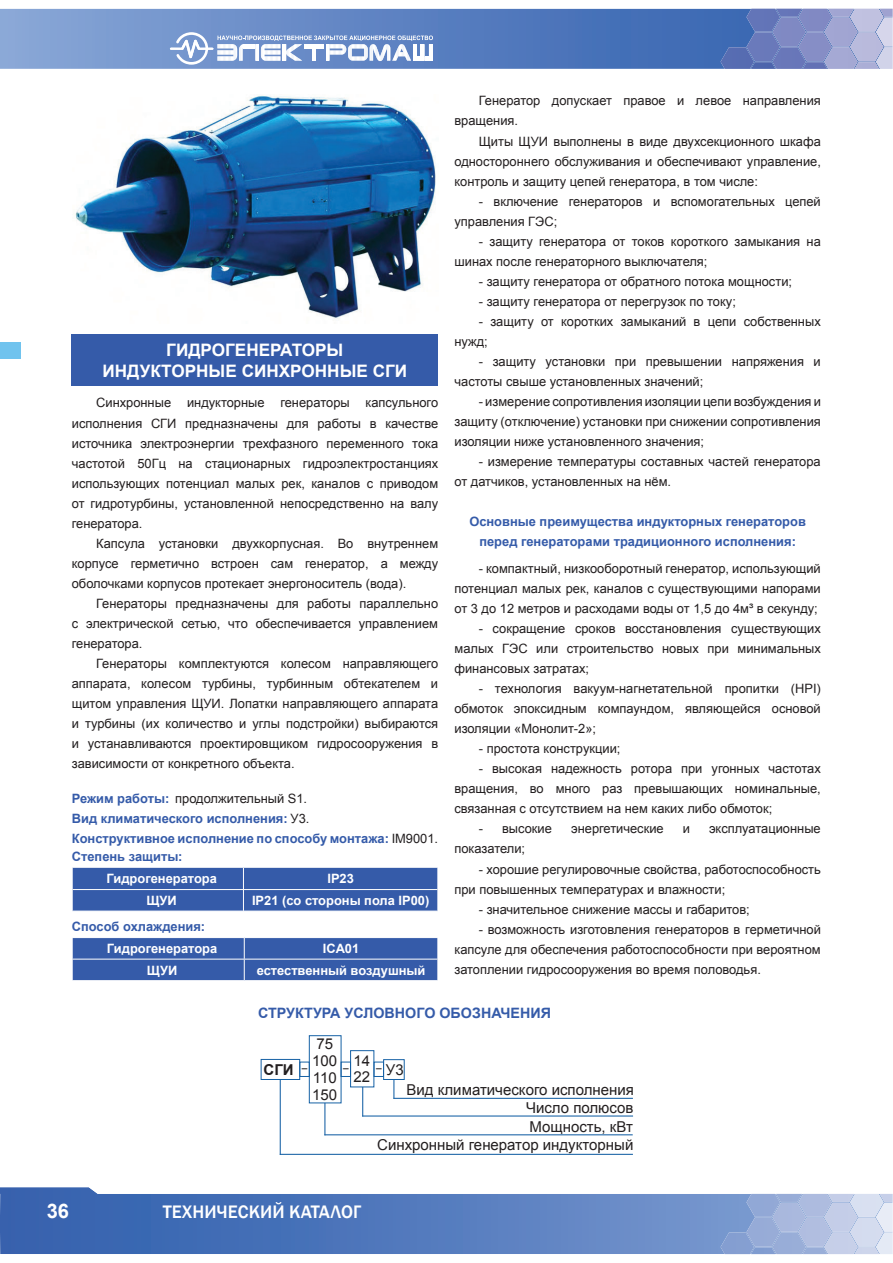
<style>
.page{position:relative;width:893px;height:1263px;background:#fff}
.page>*{position:absolute;margin:0;border:0;box-sizing:border-box;transform-origin:0 0}
.t1{font:700 20.1px "Arial";color:#fff}
.t2{font:500 18.6px "Franklin Gothic";color:#fff}
.t3{font:700 17.1px/21.5px "Arial";color:#fff;text-align:center}
.t4{font:15px/16.8px "Arial";color:#231f20}
.t5{font:700 15px "Arial";color:#231f20}
.t6{font:700 14.25px "Arial";color:#355ba9}
.t7{font:12.9px/20.1px "Arial";color:#231f20;text-align:justify}
.t8{font:700 12.9px/20.1px "Arial";color:#355ba9}
.t9{font:700 12.9px "Arial";color:#fff}
.t10{font:12.45px "Arial";color:#231f20;scale:1.65 1}
.s1{font-weight:400;color:#231f20}
</style>
<div class="page">
<div style="left:261px;top:1059px;width:39px;height:21px;border:1px solid #1661a5"></div>
<hr style="left:280px;top:1079px;width:1px;height:76px;background:#1661a5">
<hr style="left:362px;top:1087px;width:1px;height:30px;background:#1661a5">
<hr style="left:393px;top:1098px;width:240px;height:1px;background:#1661a5">
<div style="left:299px;top:1062px;width:11px;height:15px;border:1px solid #1661a5"></div>
<div style="left:383px;top:1059px;width:22px;height:21px;border:1px solid #1661a5"></div>
<svg style="left:393px;top:1079px;width:1px;height:20px"></svg>
<hr style="left:324px;top:1103px;width:1px;height:32px;background:#1661a5">
<hr style="left:362px;top:1116px;width:271px;height:1px;background:#1661a5">
<hr style="left:324px;top:1134px;width:309px;height:1px;background:#1661a5">
<hr style="left:280px;top:1154px;width:353px;height:1px;background:#1661a5">
<div style="left:309px;top:1035px;width:32px;height:68px;border:1px solid #1661a5"></div>
<div style="left:350px;top:1050px;width:24px;height:37px;border:1px solid #1661a5"></div>
<div style="left:341px;top:1062px;width:10px;height:15px;border:1px solid #1661a5"></div>
<div style="left:374px;top:1062px;width:10px;height:15px;border:1px solid #1661a5"></div>
<div style="left:72px;top:334px;width:366px;height:52px;background:#355ba9"></div>
<svg style="left:72px;top:867px;width:366px;height:44px;background:#4063ad"></svg>
<div style="left:72px;top:938px;width:366px;height:42px;background:#355ba9"></div>
<hr style="left:72px;top:959px;width:172px;height:1px;background:#fff">
<hr style="left:244px;top:959px;width:193px;height:1px;background:#fff">
<img style="left:75px;top:95px;width:361px;height:225px">
<svg style="left:0;top:9px;width:720px;height:60px;background:#6185c3"></svg>
<svg style="left:170px;top:32px;width:263px;height:33px"></svg>
<svg style="left:0;top:1187px;width:802px;height:67px;background:#6185c2"></svg>
<svg style="left:720px;top:1194px;width:173px;height:60px;background:#acbcdf"></svg>
<svg style="left:720px;top:9px;width:173px;height:60px;background:#8391c7"></svg>
<div style="left:0;top:342px;width:21px;height:17px;background:#70c3ee"></div>
<h3 class="t3" style="left:103px;top:339px;width:306px">ГИДРОГЕНЕРАТОРЫ<br>ИНДУКТОРНЫЕ СИНХРОННЫЕ СГИ</h3>
<p class="t7" style="left:72px;top:393px;width:368px;text-indent:24px">Синхронные индукторные генераторы капсульного исполнения СГИ предназначены для работы в качестве источника электроэнергии трехфазного переменного тока частотой 50Гц на стационарных гидроэлектростанциях использующих потенциал малых рек, каналов с приводом от гидротурбины, установленной непосредственно на валу генератора.</p>
<p class="t7" style="left:72px;top:533px;width:368px;text-indent:24px">Капсула установки двухкорпусная. Во внутреннем корпусе герметично встроен сам генератор, а между оболочками корпусов протекает энергоноситель (вода).</p>
<p class="t7" style="left:72px;top:593px;width:368px;text-indent:24px">Генераторы предназначены для работы параллельно с электрической сетью, что обеспечивается управлением генератора.</p>
<p class="t7" style="left:72px;top:654px;width:368px;text-indent:24px">Генераторы комплектуются колесом направляющего аппарата, колесом турбины, турбинным обтекателем и щитом управления ЩУИ. Лопатки направляющего аппарата и турбины (их количество и углы подстройки) выбираются и устанавливаются проектировщиком гидросооружения в зависимости от конкретного объекта.</p>
<p class="t8" style="left:72px;top:788px;width:368px">Режим работы: <span class="s1">продолжительный S1.<br></span>Вид климатического исполнения: <span class="s1">У3.<br></span>Конструктивное исполнение по способу монтажа: <span class="s1">IМ9001.</span></p>
<p class="t8" style="left:72px;top:847px;width:112px">Степень защиты:</p>
<p class="t9" style="left:106px;top:871px;width:112px">Гидрогенератора</p>
<p class="t9" style="left:327px;top:871px;width:28px">IP23</p>
<p class="t9" style="left:146px;top:893px;width:32px">ЩУИ</p>
<p class="t9" style="left:252px;top:893px;width:179px">IP21 (со стороны пола IP00)</p>
<p class="t8" style="left:72px;top:917px;width:135px">Способ охлаждения:</p>
<p class="t9" style="left:107px;top:941px;width:112px">Гидрогенератора</p>
<p class="t9" style="left:323px;top:941px;width:38px">ICA01</p>
<p class="t9" style="left:147px;top:963px;width:32px">ЩУИ</p>
<p class="t9" style="left:257px;top:963px;width:170px">естественный воздушный</p>
<p class="t7" style="left:454px;top:91px;width:368px;text-indent:24px">Генератор допускает правое и левое направления вращения.</p>
<p class="t7" style="left:454px;top:131px;width:368px;text-indent:24px">Щиты ЩУИ выполнены в виде двухсекционного шкафа одностороннего обслуживания и обеспечивают управление, контроль и защиту цепей генератора, в том числе:</p>
<p class="t7" style="left:454px;top:191px;width:368px;text-indent:24px">- включение генераторов и вспомогательных цепей управления ГЭС;</p>
<p class="t7" style="left:454px;top:231px;width:368px;text-indent:24px">- защиту генератора от токов короткого замыкания на шинах после генераторного выключателя;</p>
<p class="t7" style="left:479px;top:271px;width:315px">- защиту генератора от обратного потока мощности;</p>
<p class="t7" style="left:479px;top:291px;width:259px">- защиту генератора от перегрузок по току;</p>
<p class="t7" style="left:454px;top:311px;width:368px;text-indent:24px">- защиту от коротких замыканий в цепи собственных нужд;</p>
<p class="t7" style="left:454px;top:351px;width:368px;text-indent:24px">- защиту установки при превышении напряжения и частоты свыше установленных значений;</p>
<p class="t7" style="left:454px;top:392px;width:368px;text-indent:24px">- измерение сопротивления изоляции цепи возбуждения и защиту (отключение) установки при снижении сопротивления изоляции ниже установленного значения;</p>
<p class="t7" style="left:454px;top:452px;width:368px;text-indent:24px">- измерение температуры составных частей генератора от датчиков, установленных на нём.</p>
<p class="t8" style="left:469px;top:511px;width:338px;text-align:center">Основные преимущества индукторных генераторов перед генераторами традиционного исполнения:</p>
<p class="t7" style="left:454px;top:558px;width:368px;text-indent:24px">- компактный, низкооборотный генератор, использующий потенциал малых рек, каналов с существующими напорами от 3 до 12 метров и расходами воды от 1,5 до 4м³ в секунду;</p>
<p class="t7" style="left:454px;top:618px;width:368px;text-indent:24px">- сокращение сроков восстановления существующих малых ГЭС или строительство новых при минимальных финансовых затратах;</p>
<p class="t7" style="left:454px;top:679px;width:368px;text-indent:24px">- технология вакуум-нагнетательной пропитки (HPI) обмоток эпоксидным компаундом, являющейся основой изоляции «Монолит-2»;</p>
<p class="t7" style="left:479px;top:739px;width:143px">- простота конструкции;</p>
<p class="t7" style="left:454px;top:759px;width:368px;text-indent:24px">- высокая надежность ротора при угонных частотах вращения, во много раз превышающих номинальные, связанная с отсутствием на нем каких либо обмоток;</p>
<p class="t7" style="left:479px;top:819px;width:75px">- высокие</p>
<p class="t7" style="left:571px;top:819px;width:94px">энергетические</p>
<p class="t7" style="left:683px;top:819px;width:9px">и</p>
<p class="t7" style="left:709px;top:819px;width:113px">эксплуатационные</p>
<p class="t7" style="left:454px;top:839px;width:72px">показатели;</p>
<p class="t7" style="left:454px;top:859px;width:368px;text-indent:24px">- хорошие регулировочные свойства, работоспособность при повышенных температурах и влажности;</p>
<p class="t7" style="left:479px;top:899px;width:273px">- значительное снижение массы и габаритов;</p>
<p class="t7" style="left:454px;top:919px;width:368px;text-indent:24px">- возможность изготовления генераторов в герметичной капсуле для обеспечения работоспособности при вероятном затоплении гидросооружения во время половодья.</p>
<p class="t6" style="left:258px;top:1005px;width:294px">СТРУКТУРА УСЛОВНОГО ОБОЗНАЧЕНИЯ</p>
<p class="t5" style="left:264px;top:1062px;width:32px">СГИ</p>
<p class="t4" style="left:312px;top:1036px;width:27px">75<br>100<br>110<br>150</p>
<p class="t4" style="left:354px;top:1052px;width:18px">14<br>22</p>
<p class="t10" style="left:301px;top:1061px;width:6px">-</p>
<p class="t4" style="left:386px;top:1061px;width:19px">У3</p>
<p class="t10" style="left:342px;top:1061px;width:26px">- -</p>
<p class="t4" style="left:406px;top:1081px;width:229px">Вид климатического исполнения</p>
<p class="t4" style="left:526px;top:1100px;width:109px">Число полюсов</p>
<p class="t4" style="left:377px;top:1136px;width:258px">Синхронный генератор индукторный</p>
<p class="t4" style="left:529px;top:1118px;width:105px">Мощность, кВт</p>
<h1 class="t1" style="left:47px;top:1200px;width:24px">36</h1>
<h2 class="t2" style="left:163px;top:1201px;width:200px">ТЕХНИЧЕСКИЙ КАТАЛОГ</h2>
</div>
